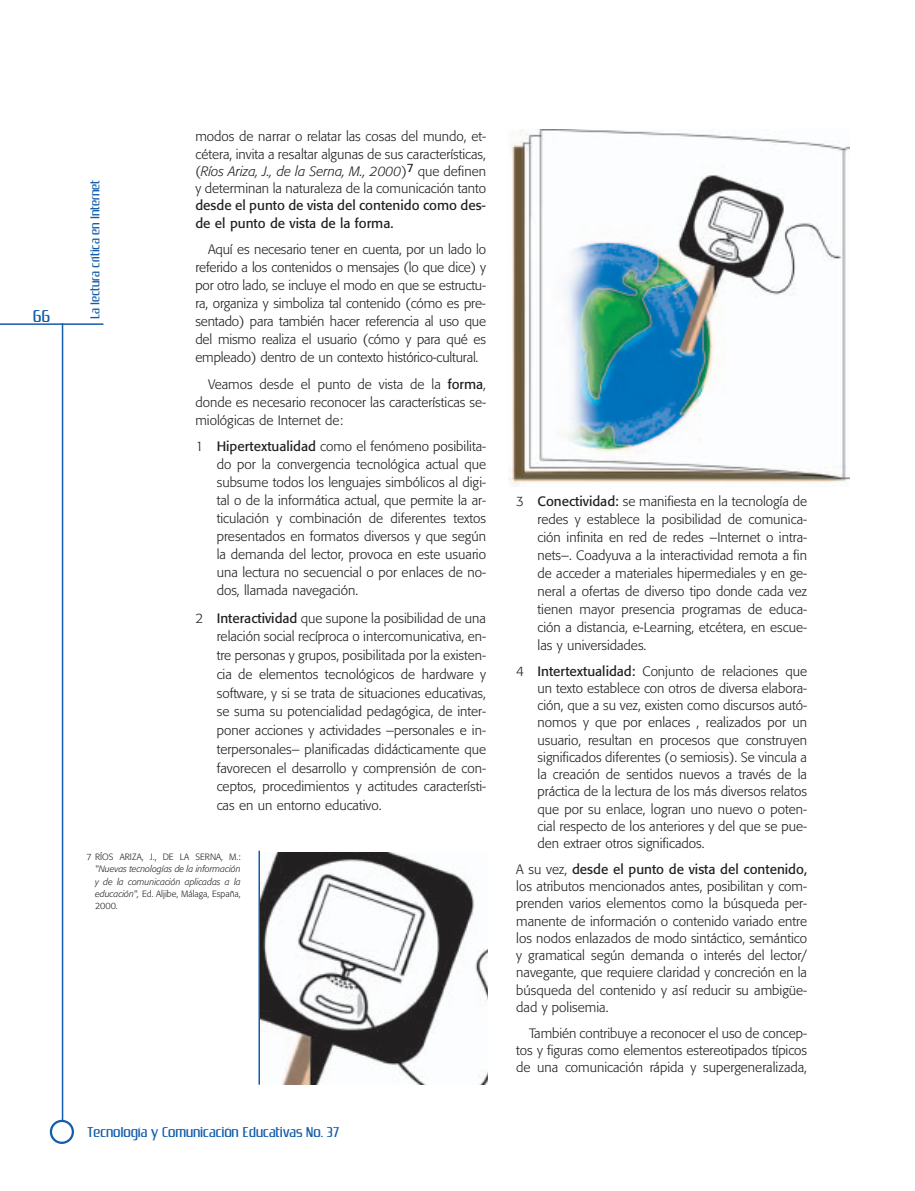
<style>
.page{position:relative;width:915px;height:1191px;background:#fff}
.page>*{position:absolute;margin:0;border:0;box-sizing:border-box;transform-origin:0 0}
.t1{font:18px "Zrnic";color:#135cab}
.t2{font:15px "Zrnic";color:#135cab}
.t3{font:300 13.5px/18px "Formata";color:#231f20;text-align:justify}
.t4{font:13.5px/17.2px "Formata";color:#231f20}
.t5{font:13.5px "Zrnic";color:#135cab}
.t6{font:italic 300 9px/12px "Formata";color:#231f20;text-align:justify}
.t7{font:300 9px "Formata";color:#231f20}
.s1{font-style:italic}
.s2{font-weight:400}
.s3{font-style:normal}
</style>
<div class="page">
<img style="left:260px;top:852px;width:227px;height:232px">
<img style="left:508px;top:129px;width:340px;height:356px">
<hr style="left:258px;top:850px;width:2px;height:234px;background:#135cab">
<hr style="left:0;top:323px;width:103px;height:2px;background:#135cab">
<svg style="left:50px;top:1119px;width:24px;height:25px"></svg>
<hr style="left:62px;top:323px;width:1px;height:797px;background:#135cab">
<h1 class="t1" style="left:33px;top:310px;width:19px">66</h1>
<p class="t5" style="left:91px;top:319px;width:141px;rotate:-90deg">La lectura crítica en Internet</p>
<p class="t3" style="left:195px;top:129px;width:292px;line-height:17.2px">modos de narrar o relatar las cosas del mundo, et&shy;cétera, invita a resaltar algunas de sus características, (<span class="s1">Ríos Ariza, J., de la Serna, M., 2000</span>)<sup>7</sup> que definen y determinan la naturaleza de la comunicación tanto</p>
<p class="t4" style="left:195px;top:198px;width:292px">desde el punto de vista del contenido como des&shy;de el punto de vista de la forma.</p>
<p class="t3" style="left:195px;top:241px;width:292px;text-indent:13px">Aquí es necesario tener en cuenta, por un lado lo referido a los contenidos o mensajes (lo que dice) y por otro lado, se incluye el modo en que se estructu&shy;ra, organiza y simboliza tal contenido (cómo es pre&shy;sentado) para también hacer referencia al uso que del mismo realiza el usuario (cómo y para qué es empleado) dentro de un contexto histórico-cultural.</p>
<p class="t3" style="left:195px;top:376px;width:292px;text-indent:13px">Veamos desde el punto de vista de la <span class="s2">forma</span>, donde es necesario reconocer las características se&shy;miológicas de Internet de:</p>
<p class="t3" style="left:217px;top:438px;width:271px;text-indent:-21px">1 <span class="s2">Hipertextualidad</span> como el fenómeno posibilita&shy;do por la convergencia tecnológica actual que subsume todos los lenguajes simbólicos al digi&shy;tal o de la informática actual, que permite la ar&shy;ticulación y combinación de diferentes textos presentados en formatos diversos y que según la demanda del lector, provoca en este usuario una lectura no secuencial o por enlaces de no&shy;dos, llamada navegación.</p>
<p class="t3" style="left:217px;top:609px;width:271px;line-height:18.8px;text-indent:-21px">2 <span class="s2">Interactividad</span> que supone la posibilidad de una relación social recíproca o intercomunicativa, en&shy;tre personas y grupos, posibilitada por la existen&shy;cia de elementos tecnológicos de hardware y software, y si se trata de situaciones educativas, se suma su potencialidad pedagógica, de inter&shy;poner acciones y actividades –personales e in&shy;terpersonales– planificadas didácticamente que favorecen el desarrollo y comprensión de con&shy;ceptos, procedimientos y actitudes característi&shy;cas en un entorno educativo.</p>
<p class="t7" style="left:87px;top:853px;width:156px">7 RÍOS ARIZA, J., DE LA SERNA, M.:</p>
<p class="t6" style="left:95px;top:864px;width:147px">"Nuevas tecnologías de la información y de la comunicación aplicadas a la educación", <span class="s3">Ed. Aljibe, Málaga, España, 2000.</span></p>
<p class="t2" style="left:87px;top:1126px;width:253px">Tecnología y Comunicación Educativas No. 37</p>
<p class="t3" style="left:537px;top:493px;width:271px;text-indent:-21px">3 <span class="s2">Conectividad:</span> se manifiesta en la tecnología de redes y establece la posibilidad de comunica&shy;ción infinita en red de redes –Internet o intra&shy;nets–. Coadyuva a la interactividad remota a fin de acceder a materiales hipermediales y en ge&shy;neral a ofertas de diverso tipo donde cada vez tienen mayor presencia programas de educa&shy;ción a distancia, e-Learning, etcétera, en escue&shy;las y universidades.</p>
<p class="t3" style="left:537px;top:663px;width:271px;line-height:17.2px;text-indent:-21px">4 <span class="s2">Intertextualidad:</span> Conjunto de relaciones que un texto establece con otros de diversa elabora&shy;ción, que a su vez, existen como discursos autó&shy;nomos y que por enlaces , realizados por un usuario, resultan en procesos que construyen significados diferentes (o semiosis). Se vincula a la creación de sentidos nuevos a través de la práctica de la lectura de los más diversos relatos que por su enlace, logran uno nuevo o poten&shy;cial respecto de los anteriores y del que se pue&shy;den extraer otros significados.</p>
<p class="t3" style="left:516px;top:861px;width:292px;line-height:17.2px">A su vez, <span class="s2">desde el punto de vista del contenido, </span>los atributos mencionados antes, posibilitan y com&shy;prenden varios elementos como la búsqueda per&shy;manente de información o contenido variado entre los nodos enlazados de modo sintáctico, semántico y gramatical según demanda o interés del lector/ navegante, que requiere claridad y concreción en la búsqueda del contenido y así reducir su ambigüe&shy;dad y polisemia.</p>
<p class="t3" style="left:516px;top:1025px;width:292px;line-height:17.2px;text-indent:13px">También contribuye a reconocer el uso de concep&shy;tos y figuras como elementos estereotipados típicos de una comunicación rápida y supergeneralizada,</p>
</div>
